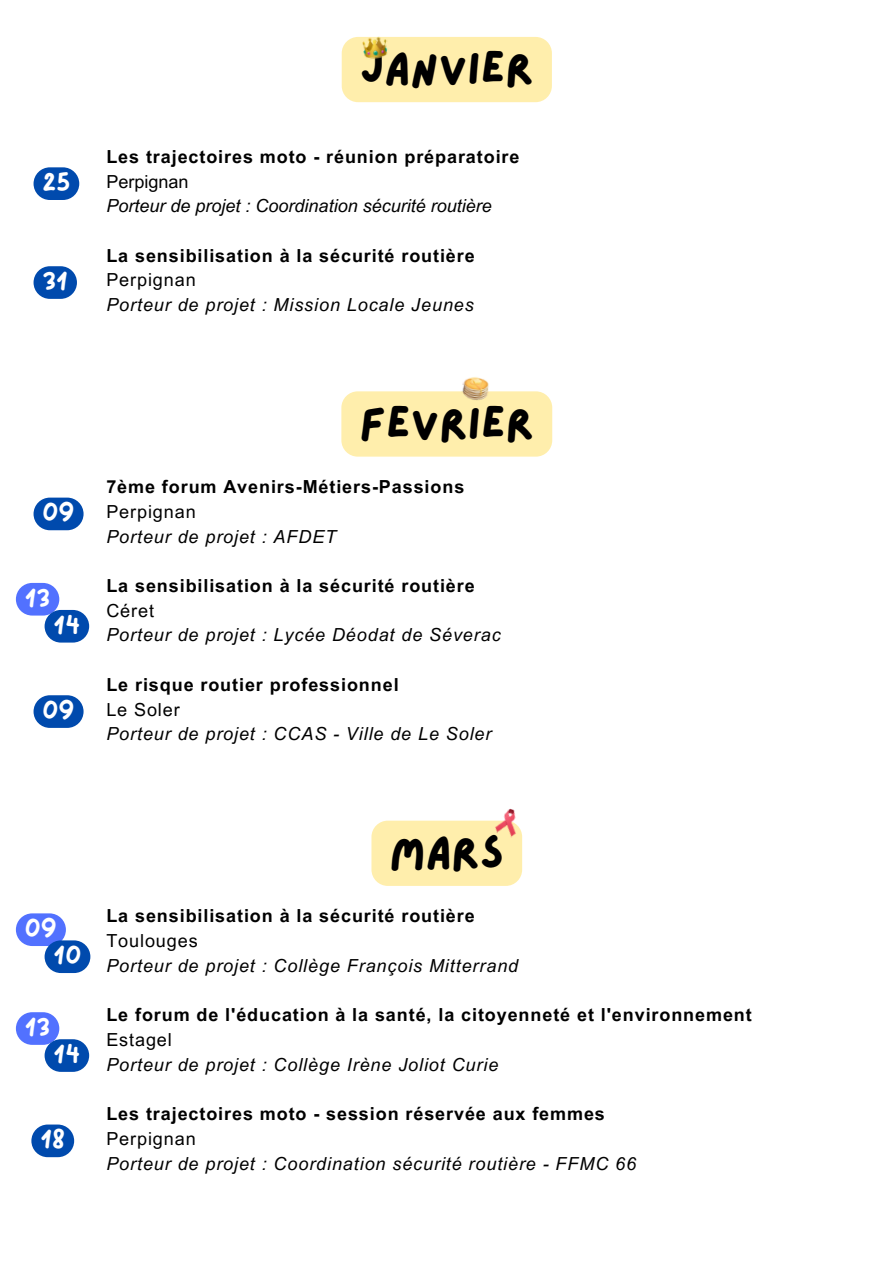
<style>
.page{position:relative;width:894px;height:1264px;background:#fff}
.page>*{position:absolute;margin:0;border:0;box-sizing:border-box;transform-origin:0 0}
.t1{font:45px "Lazydog";color:#000}
.t2{font:22.5px "Lazydog";color:#fff}
.t3{font:700 18px "Arial MT Pro";letter-spacing:.05em;color:#000}
.t4{font:italic 18px "Arial MT Pro";letter-spacing:.05em;color:#000}
.t5{font:18px "Arial MT Pro";letter-spacing:.05em;color:#000}
.t6{font:italic 18px "Arial MT Pro";color:#000}
.t7{font:18px "Arial MT Pro";color:#000}
</style>
<div class="page">
<div style="left:341px;top:37px;width:210px;height:65px;background:#ffeeac;border-radius:16px"></div>
<img style="left:362px;top:36px;width:26px;height:23px">
<div style="left:371px;top:820px;width:151px;height:65px;background:#ffeeac;border-radius:16px"></div>
<img style="left:491px;top:808px;width:32px;height:31px">
<div style="left:341px;top:391px;width:211px;height:65px;background:#ffeeac;border-radius:16px"></div>
<img style="left:460px;top:377px;width:31px;height:23px">
<div style="left:34px;top:167px;width:45px;height:33px;background:#004aad;border-radius:16px"></div>
<div style="left:34px;top:266px;width:43px;height:33px;background:#004aad;border-radius:16px"></div>
<div style="left:34px;top:497px;width:49px;height:33px;background:#004aad;border-radius:16px"></div>
<div style="left:34px;top:695px;width:49px;height:33px;background:#004aad;border-radius:16px"></div>
<div style="left:16px;top:913px;width:50px;height:33px;background:#5271ff;border-radius:16px"></div>
<div style="left:45px;top:940px;width:45px;height:33px;background:#004aad;border-radius:16px"></div>
<div style="left:16px;top:583px;width:43px;height:32px;background:#5271ff;border-radius:16px"></div>
<div style="left:45px;top:610px;width:44px;height:32px;background:#004aad;border-radius:16px"></div>
<div style="left:16px;top:1012px;width:43px;height:32px;background:#5271ff;border-radius:16px"></div>
<div style="left:45px;top:1039px;width:44px;height:32px;background:#004aad;border-radius:16px"></div>
<div style="left:31px;top:1124px;width:43px;height:33px;background:#004aad;border-radius:16px"></div>
<p class="t2" style="left:43px;top:172px;width:29px">25</p>
<p class="t2" style="left:43px;top:271px;width:27px">31</p>
<p class="t1" style="left:359px;top:46px;width:176px">JANVIER</p>
<p class="t3" style="left:106px;top:150px;width:414px">Les trajectoires moto - réunion préparatoire</p>
<p class="t7" style="left:106px;top:174px;width:84px">Perpignan</p>
<p class="t6" style="left:106px;top:199px;width:387px">Porteur de projet : Coordination sécurité routière</p>
<h1 class="t3" style="left:106px;top:249px;width:370px">La sensibilisation à la sécurité routière</h1>
<p class="t5" style="left:106px;top:273px;width:91px">Perpignan</p>
<p class="t4" style="left:106px;top:298px;width:369px">Porteur de projet : Mission Locale Jeunes</p>
<p class="t2" style="left:43px;top:502px;width:33px">09</p>
<p class="t2" style="left:25px;top:587px;width:27px">13</p>
<p class="t2" style="left:54px;top:614px;width:28px">14</p>
<p class="t2" style="left:43px;top:699px;width:33px">09</p>
<p class="t1" style="left:359px;top:400px;width:176px">FEVRIER</p>
<p class="t3" style="left:106px;top:480px;width:359px">7ème forum Avenirs-Métiers-Passions</p>
<p class="t5" style="left:106px;top:505px;width:91px">Perpignan</p>
<p class="t4" style="left:106px;top:529px;width:231px">Porteur de projet : AFDET</p>
<p class="t3" style="left:106px;top:579px;width:370px">La sensibilisation à la sécurité routière</p>
<p class="t5" style="left:106px;top:603px;width:49px">Céret</p>
<p class="t4" style="left:106px;top:628px;width:395px">Porteur de projet : Lycée Déodat de Séverac</p>
<p class="t3" style="left:106px;top:677px;width:294px">Le risque routier professionnel</p>
<p class="t5" style="left:106px;top:702px;width:75px">Le Soler</p>
<p class="t4" style="left:106px;top:727px;width:386px">Porteur de projet : CCAS - Ville de Le Soler</p>
<p class="t2" style="left:25px;top:917px;width:33px">09</p>
<p class="t2" style="left:54px;top:944px;width:29px">10</p>
<p class="t2" style="left:25px;top:1016px;width:27px">13</p>
<p class="t2" style="left:54px;top:1043px;width:28px">14</p>
<p class="t2" style="left:40px;top:1128px;width:26px">18</p>
<p class="t1" style="left:389px;top:829px;width:116px">MARS</p>
<p class="t3" style="left:106px;top:909px;width:370px">La sensibilisation à la sécurité routière</p>
<h1 class="t5" style="left:106px;top:934px;width:93px">Toulouges</h1>
<p class="t4" style="left:106px;top:958px;width:413px">Porteur de projet : Collège François Mitterrand</p>
<p class="t3" style="left:106px;top:1008px;width:646px">Le forum de l'éducation à la santé, la citoyenneté et l'environnement</p>
<p class="t5" style="left:106px;top:1032px;width:67px">Estagel</p>
<p class="t4" style="left:106px;top:1057px;width:393px">Porteur de projet : Collège Irène Joliot Curie</p>
<p class="t3" style="left:106px;top:1106px;width:500px">Les trajectoires moto - session réservée aux femmes</p>
<p class="t5" style="left:106px;top:1131px;width:91px">Perpignan</p>
<p class="t4" style="left:106px;top:1156px;width:531px">Porteur de projet : Coordination sécurité routière - FFMC 66</p>
</div>
